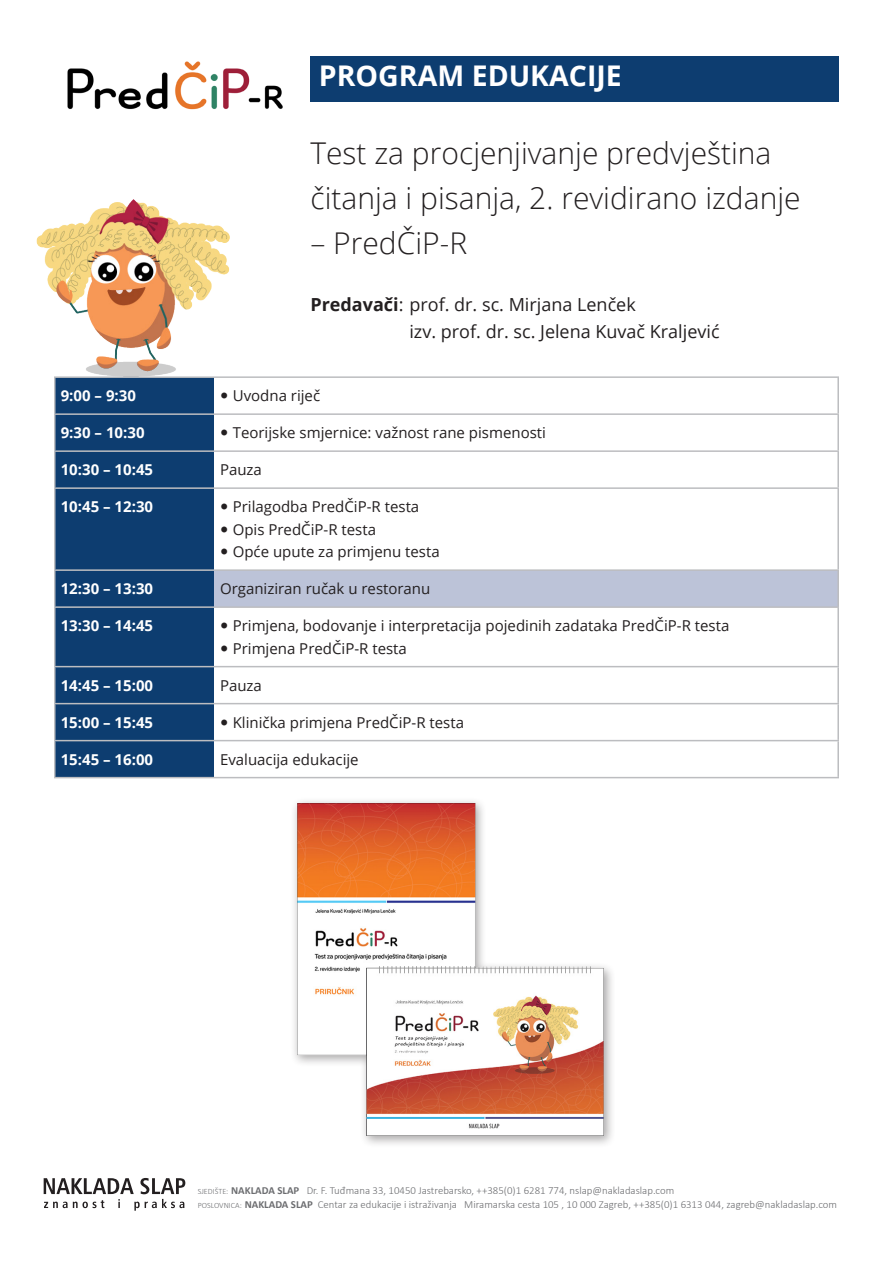
<style>
.page{position:relative;width:893px;height:1263px;background:#fff}
.page>*{position:absolute;margin:0;border:0;box-sizing:border-box;transform-origin:0 0}
.t1{font:300 30px/45px "Open Sans";color:#231f20}
.t2{font:700 28.5px "Open Sans";color:#fff}
.t3{font:18px/27px "Open Sans";color:#231f20}
.t4{font:15px/22.5px "Open Sans";color:#231f20}
.t5{font:700 15px "Open Sans";color:#fff}
.t6{font:300 10.8px/14.4px "Calibri";color:#6c6d70}
.s1{font-weight:700}
.s2{font-size:8.1px}
</style>
<div class="page">
<div style="left:310px;top:56px;width:529px;height:45px;background:#0d3d70"></div>
<div style="left:56px;top:378px;width:158px;height:399px;background:#0d3d70"></div>
<div style="left:214px;top:570px;width:624px;height:37px;background:#bcc3d8"></div>
<hr style="left:54px;top:376px;width:160px;height:2px;background:#bcbdc0">
<hr style="left:54px;top:378px;width:2px;height:35px;background:#bcbdc0">
<hr style="left:214px;top:376px;width:625px;height:2px;background:#bcbdc0">
<hr style="left:837px;top:378px;width:2px;height:35px;background:#bcbdc0">
<hr style="left:54px;top:413px;width:160px;height:2px;background:#bcbdc0">
<hr style="left:54px;top:415px;width:2px;height:35px;background:#bcbdc0">
<hr style="left:214px;top:413px;width:625px;height:2px;background:#bcbdc0">
<hr style="left:837px;top:415px;width:2px;height:35px;background:#bcbdc0">
<hr style="left:54px;top:450px;width:160px;height:2px;background:#bcbdc0">
<hr style="left:54px;top:452px;width:2px;height:35px;background:#bcbdc0">
<hr style="left:214px;top:450px;width:625px;height:2px;background:#bcbdc0">
<hr style="left:837px;top:452px;width:2px;height:35px;background:#bcbdc0">
<hr style="left:54px;top:487px;width:160px;height:2px;background:#bcbdc0">
<hr style="left:54px;top:489px;width:2px;height:80px;background:#bcbdc0">
<hr style="left:214px;top:487px;width:625px;height:2px;background:#bcbdc0">
<hr style="left:837px;top:489px;width:2px;height:80px;background:#bcbdc0">
<hr style="left:54px;top:569px;width:160px;height:2px;background:#bcbdc0">
<hr style="left:54px;top:571px;width:2px;height:35px;background:#bcbdc0">
<hr style="left:214px;top:569px;width:625px;height:2px;background:#bcbdc0">
<hr style="left:837px;top:571px;width:2px;height:35px;background:#bcbdc0">
<hr style="left:54px;top:606px;width:160px;height:2px;background:#bcbdc0">
<hr style="left:54px;top:608px;width:2px;height:58px;background:#bcbdc0">
<hr style="left:214px;top:606px;width:625px;height:2px;background:#bcbdc0">
<hr style="left:837px;top:608px;width:2px;height:58px;background:#bcbdc0">
<hr style="left:54px;top:666px;width:160px;height:1px;background:#bcbdc0">
<hr style="left:54px;top:667px;width:2px;height:36px;background:#bcbdc0">
<hr style="left:214px;top:666px;width:625px;height:1px;background:#bcbdc0">
<hr style="left:837px;top:667px;width:2px;height:36px;background:#bcbdc0">
<hr style="left:54px;top:703px;width:160px;height:1px;background:#bcbdc0">
<hr style="left:54px;top:704px;width:2px;height:36px;background:#bcbdc0">
<hr style="left:214px;top:703px;width:625px;height:1px;background:#bcbdc0">
<hr style="left:837px;top:704px;width:2px;height:36px;background:#bcbdc0">
<hr style="left:54px;top:740px;width:160px;height:1px;background:#bcbdc0">
<hr style="left:54px;top:741px;width:2px;height:36px;background:#bcbdc0">
<hr style="left:214px;top:740px;width:625px;height:1px;background:#bcbdc0">
<hr style="left:837px;top:741px;width:2px;height:36px;background:#bcbdc0">
<hr style="left:54px;top:777px;width:160px;height:1px;background:#bcbdc0">
<hr style="left:214px;top:777px;width:625px;height:1px;background:#bcbdc0">
<svg style="left:44px;top:1178px;width:141px;height:33px"></svg>
<img style="left:67px;top:61px;width:216px;height:49px">
<img style="left:37px;top:199px;width:193px;height:177px">
<div style="left:290px;top:797px;width:326px;height:351px;background:#231f20;opacity:.39"></div>
<img style="left:290px;top:803px;width:323px;height:333px">
<h2 class="t2" style="left:319px;top:56px;width:304px">PROGRAM EDUKACIJE</h2>
<h1 class="t1" style="left:310px;top:129px;width:492px">Test za procjenjivanje predvještina čitanja i pisanja, 2. revidirano izdanje</h1>
<h1 class="t1" style="left:310px;top:219px;width:158px">– PredČiP-R</h1>
<p class="t3" style="left:409px;top:291px;width:312px;text-indent:-99px"><span class="s1">Predavači</span>: prof. dr. sc. Mirjana Lenček<br>izv. prof. dr. sc. Jelena Kuvač Kraljević</p>
<p class="t5" style="left:61px;top:385px;width:77px">9:00 – 9:30</p>
<p class="t4" style="left:233px;top:384px;width:89px">Uvodna riječ</p>
<p class="t5" style="left:61px;top:422px;width:85px">9:30 – 10:30</p>
<p class="t4" style="left:233px;top:421px;width:315px">Teorijske smjernice: važnost rane pismenosti</p>
<p class="t5" style="left:61px;top:459px;width:94px">10:30 – 10:45</p>
<p class="t4" style="left:220px;top:458px;width:43px">Pauza</p>
<p class="t5" style="left:61px;top:496px;width:94px">10:45 – 12:30</p>
<p class="t4" style="left:233px;top:495px;width:208px">Prilagodba PredČiP-R testa<br>Opis PredČiP-R testa<br>Opće upute za primjenu testa</p>
<p class="t5" style="left:61px;top:578px;width:94px">12:30 – 13:30</p>
<p class="t4" style="left:220px;top:577px;width:212px">Organiziran ručak u restoranu</p>
<p class="t5" style="left:61px;top:615px;width:94px">13:30 – 14:45</p>
<p class="t4" style="left:233px;top:614px;width:498px">Primjena, bodovanje i interpretacija pojedinih zadataka PredČiP-R testa<br>Primjena PredČiP-R testa</p>
<p class="t5" style="left:61px;top:675px;width:94px">14:45 – 15:00</p>
<p class="t4" style="left:220px;top:674px;width:43px">Pauza</p>
<p class="t5" style="left:61px;top:712px;width:94px">15:00 – 15:45</p>
<p class="t4" style="left:233px;top:711px;width:233px">Klinička primjena PredČiP-R testa</p>
<p class="t5" style="left:61px;top:749px;width:94px">15:45 – 16:00</p>
<p class="t4" style="left:220px;top:748px;width:140px">Evaluacija edukacije</p>
<p class="t6" style="left:198px;top:1183px;width:641px"><span class="s2">SJEDIŠTE:</span> <span class="s1">NAKLADA SLAP</span> Dr. F. Tuđmana 33, 10450 Jastrebarsko, ++385(0)1 6281 774, nslap@nakladaslap.com<br><span class="s2">POSLOVNICA:</span> <span class="s1">NAKLADA SLAP</span> Centar za edukacije i istraživanja Miramarska cesta 105 , 10 000 Zagreb, ++385(0)1 6313 044, zagreb@nakladaslap.com</p>
</div>
